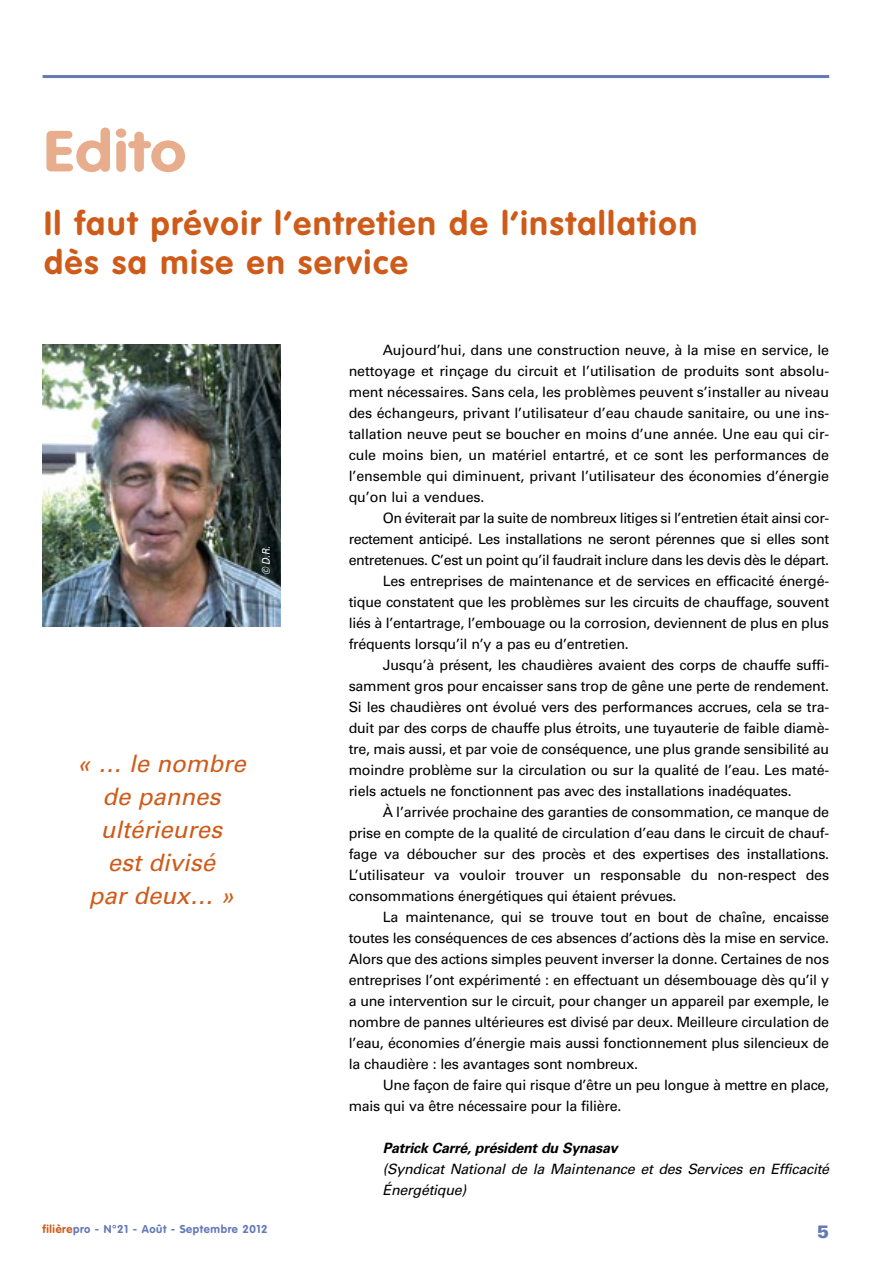
<style>
.page{position:relative;width:893px;height:1263px;background:#fff}
.page>*{position:absolute;margin:0;border:0;box-sizing:border-box;transform-origin:0 0}
.t1{font:700 57px "VAG Rounded Std";letter-spacing:.015em;color:#e7ad8c;scale:1.15 1}
.t2{font:700 33px/39.6px "VAG Rounded Std";letter-spacing:.055em;color:#ce5b19}
.t3{font:italic 24px/33px "Univers";color:#ce5b19;text-align:center}
.t4{font:900 18px "Univers";color:#6479b7}
.t5{font:14.25px/21px "Univers";letter-spacing:-.015em;color:#000;text-align:justify}
.t6{font:italic 14.25px/21px "Univers";color:#000}
.t7{font:italic 700 14.25px "Univers";color:#000}
.t8{font:700 11.25px "VAG Rounded Std";letter-spacing:.05em;color:#6479b7}
.t9{font:italic 10.5px "Univers";color:#fff;scale:.9 1}
.s1{color:#ce5b19}
</style>
<div class="page">
<img style="left:43px;top:344px;width:238px;height:283px">
<hr style="left:43px;top:75px;width:786px;height:3px;background:#6479b7">
<h1 class="t1" style="left:44px;top:128px;width:126px">Edito</h1>
<h2 class="t2" style="left:44px;top:206px;width:654px">Il faut prévoir l’entretien de l’installation dès sa mise en service</h2>
<p class="t9" style="left:262px;top:575px;width:36px;rotate:-90deg">© D.R.</p>
<h3 class="t3" style="left:77px;top:749px;width:175px">« … le nombre de pannes ultérieures<br>est divisé<br>par deux… »</h3>
<p class="t5" style="left:349px;top:341px;width:482px;text-indent:34px">Aujourd’hui, dans une construction neuve, à la mise en service, le nettoyage et rinçage du circuit et l’utilisation de produits sont absolu&shy;ment nécessaires. Sans cela, les problèmes peuvent s’installer au niveau des échangeurs, privant l’utilisateur d’eau chaude sanitaire, ou une ins&shy;tallation neuve peut se boucher en moins d’une année. Une eau qui cir&shy;cule moins bien, un matériel entartré, et ce sont les performances de l’ensemble qui diminuent, privant l’utilisateur des économies d’énergie qu’on lui a vendues.</p>
<p class="t5" style="left:383px;top:509px;width:448px">On éviterait par la suite de nombreux litiges si l’entretien était ainsi cor-</p>
<p class="t5" style="left:349px;top:530px;width:482px">rectement anticipé. Les installations ne seront pérennes que si elles sont</p>
<p class="t5" style="left:349px;top:551px;width:482px">entretenues. C’est un point qu’il faudrait inclure dans les devis dès le départ.</p>
<p class="t5" style="left:383px;top:572px;width:448px">Les entreprises de maintenance et de services en efficacité énergé-</p>
<p class="t5" style="left:349px;top:593px;width:482px">tique constatent que les problèmes sur les circuits de chauffage, souvent</p>
<p class="t5" style="left:349px;top:614px;width:482px">liés à l’entartrage, l’embouage ou la corrosion, deviennent de plus en plus</p>
<p class="t5" style="left:349px;top:635px;width:282px">fréquents lorsqu’il n’y a pas eu d’entretien.</p>
<p class="t5" style="left:383px;top:656px;width:448px">Jusqu’à présent, les chaudières avaient des corps de chauffe suffi-</p>
<p class="t5" style="left:349px;top:677px;width:482px">samment gros pour encaisser sans trop de gêne une perte de rendement.</p>
<p class="t5" style="left:349px;top:698px;width:482px">Si les chaudières ont évolué vers des performances accrues, cela se tra-</p>
<p class="t5" style="left:349px;top:719px;width:482px">duit par des corps de chauffe plus étroits, une tuyauterie de faible diamè-</p>
<p class="t5" style="left:349px;top:740px;width:482px">tre, mais aussi, et par voie de conséquence, une plus grande sensibilité au</p>
<p class="t5" style="left:349px;top:761px;width:482px">moindre problème sur la circulation ou sur la qualité de l’eau. Les maté-</p>
<p class="t5" style="left:349px;top:782px;width:444px">riels actuels ne fonctionnent pas avec des installations inadéquates.</p>
<p class="t5" style="left:383px;top:803px;width:448px">À l’arrivée prochaine des garanties de consommation, ce manque de</p>
<p class="t5" style="left:349px;top:824px;width:482px">prise en compte de la qualité de circulation d’eau dans le circuit de chauf-</p>
<p class="t5" style="left:349px;top:845px;width:482px">fage va déboucher sur des procès et des expertises des installations.</p>
<p class="t5" style="left:349px;top:866px;width:482px">L’utilisateur va vouloir trouver un responsable du non-respect des</p>
<p class="t5" style="left:349px;top:887px;width:329px">consommations énergétiques qui étaient prévues.</p>
<p class="t5" style="left:383px;top:908px;width:448px">La maintenance, qui se trouve tout en bout de chaîne, encaisse</p>
<p class="t5" style="left:349px;top:929px;width:482px">toutes les conséquences de ces absences d’actions dès la mise en service.</p>
<p class="t5" style="left:349px;top:950px;width:482px">Alors que des actions simples peuvent inverser la donne. Certaines de nos</p>
<p class="t5" style="left:349px;top:971px;width:482px">entreprises l’ont expérimenté : en effectuant un désembouage dès qu’il y</p>
<p class="t5" style="left:349px;top:992px;width:482px">a une intervention sur le circuit, pour changer un appareil par exemple, le</p>
<p class="t5" style="left:349px;top:1013px;width:482px">nombre de pannes ultérieures est divisé par deux. Meilleure circulation de</p>
<p class="t5" style="left:349px;top:1034px;width:482px">l’eau, économies d’énergie mais aussi fonctionnement plus silencieux de</p>
<p class="t5" style="left:349px;top:1055px;width:291px">la chaudière : les avantages sont nombreux.</p>
<p class="t5" style="left:383px;top:1076px;width:448px">Une façon de faire qui risque d’être un peu longue à mettre en place,</p>
<p class="t5" style="left:349px;top:1097px;width:274px">mais qui va être nécessaire pour la filière.</p>
<p class="t7" style="left:383px;top:1143px;width:239px">Patrick Carré, président du Synasav</p>
<p class="t6" style="left:383px;top:1160px;width:451px">(Syndicat National de la Maintenance et des Services en Efficacité<br>Énergétique)</p>
<p class="t8" style="left:43px;top:1225px;width:227px"><span class="s1">filière</span>pro - N°21 - Août - Septembre 2012</p>
<p class="t4" style="left:817px;top:1225px;width:14px">5</p>
</div>
